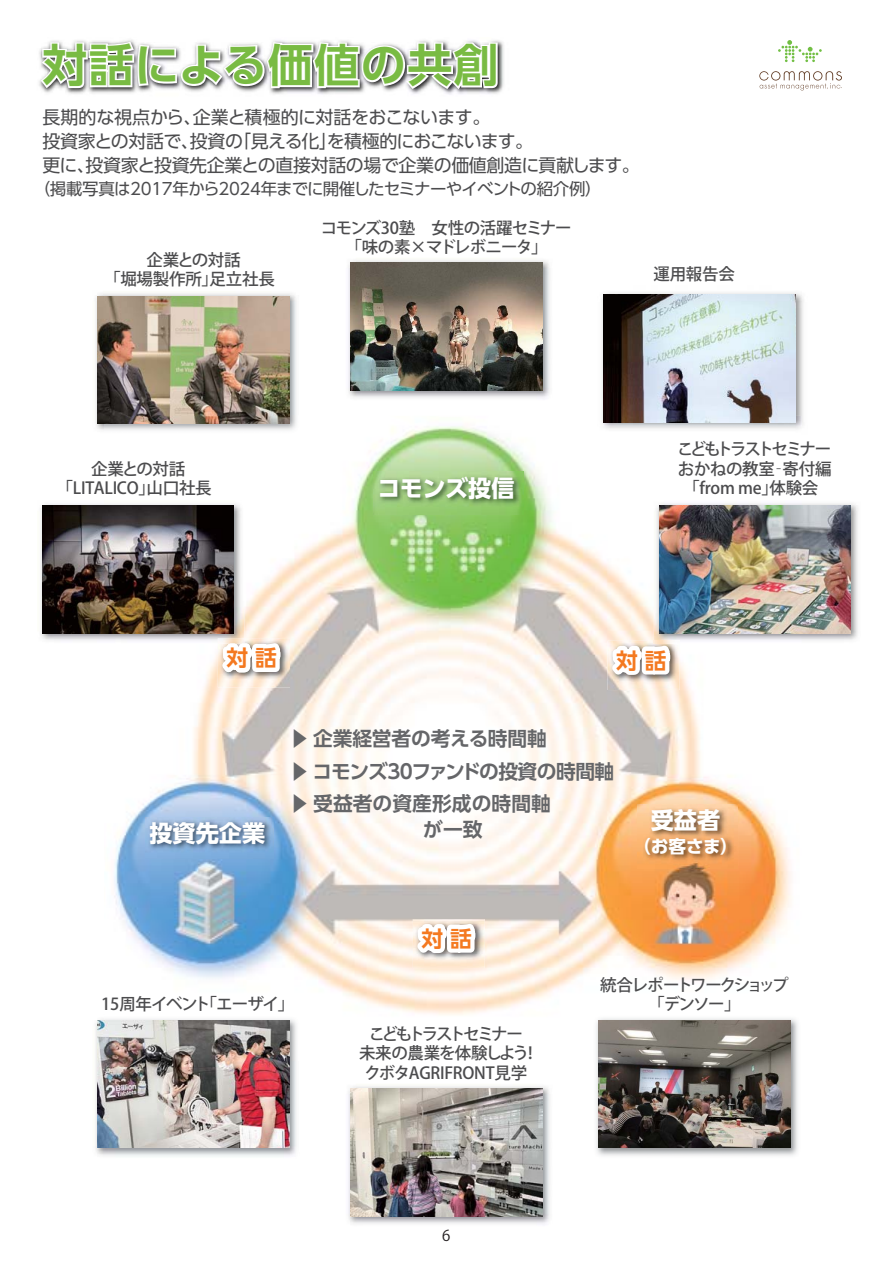
<style>
.page{position:relative;width:893px;height:1263px;background:#fff}
.page>*{position:absolute;margin:0;border:0;box-sizing:border-box;transform-origin:0 0}
.t1{font:45px "UD Shin Go Pro De Bold 90 pv RKSJ H";letter-spacing:.03em;color:#79bb43}
.t2{font:23.1px "UD Shin Go Pro Bold 90 pv RKSJ H";color:#fff}
.t3{font:21.75px "UD Shin Go Pro De Bold 90 pv RKSJ H";color:#f47920}
.t4{font:19.8px/32.7px "UD Shin Go Pro De Bold 90 pv RKSJ H";letter-spacing:-.01em;color:#656669}
.t5{font:18px/24px "UD Shin Go Pro Regular 90 pv RKSJ H";letter-spacing:-.02em;color:#4c4c4e}
.t6{font:17.7px "UD Shin Go Pro Bold 90 pv RKSJ H";color:#fff}
.t7{font:16.5px/19.5px "Koz Go Pro Medium 90 pv RKSJ H";letter-spacing:-.035em;color:#4c4c4e;text-align:center}
.t8{font:16.5px/19.5px "Koz Go Pro Medium 90 pv RKSJ H";letter-spacing:-.055em;color:#4c4c4e;text-align:center}
.t9{font:16.5px "UD Shin Go Pro Regular 90 pv RKSJ H";letter-spacing:-.035em;color:#4c4c4e}
.t10{font:16.5px/19.5px "Koz Go Pro Medium 90 pv RKSJ H";letter-spacing:-.015em;color:#4c4c4e;text-align:center}
.t11{font:16.5px/19.5px "Koz Go Pro Medium 90 pv RKSJ H";letter-spacing:-.115em;color:#4c4c4e;text-align:center}
.t12{font:15px "Koz Go Pro Regular 90 pv RKSJ H";color:#231f20}
.s1{font-family:"Koz Go Pr 6 N Regular 90 pv RKSJ H"}
</style>
<div class="page">
<img style="left:114px;top:426px;width:677px;height:589px">
<img style="left:218px;top:638px;width:72px;height:50px">
<img style="left:608px;top:641px;width:71px;height:49px">
<svg style="left:612px;top:645px;width:58px;height:30px"></svg>
<img style="left:374px;top:472px;width:149px;height:42px">
<img style="left:146px;top:817px;width:127px;height:42px">
<img style="left:637px;top:805px;width:100px;height:63px">
<img style="left:413px;top:919px;width:72px;height:49px">
<svg style="left:417px;top:923px;width:58px;height:30px"></svg>
<img style="left:39px;top:40px;width:465px;height:55px">
<svg style="left:41px;top:42px;width:457px;height:47px"></svg>
<img style="left:95px;top:1019px;width:202px;height:138px">
<img style="left:104px;top:1019px;width:193px;height:42px">
<img style="left:98px;top:1020px;width:191px;height:127px">
<img style="left:596px;top:1018px;width:202px;height:138px">
<img style="left:599px;top:1020px;width:191px;height:127px">
<img style="left:348px;top:1086px;width:202px;height:138px">
<img style="left:351px;top:1089px;width:191px;height:127px">
<img style="left:95px;top:293px;width:202px;height:137px">
<img style="left:104px;top:416px;width:196px;height:18px">
<img style="left:98px;top:296px;width:191px;height:128px">
<img style="left:348px;top:260px;width:202px;height:138px">
<img style="left:351px;top:263px;width:191px;height:127px">
<img style="left:601px;top:293px;width:203px;height:132px">
<img style="left:592px;top:416px;width:210px;height:21px">
<img style="left:604px;top:295px;width:191px;height:127px">
<img style="left:40px;top:500px;width:204px;height:144px">
<img style="left:218px;top:638px;width:26px;height:6px">
<svg style="left:222px;top:643px;width:59px;height:29px"></svg>
<img style="left:42px;top:506px;width:192px;height:127px">
<img style="left:654px;top:500px;width:204px;height:144px">
<img style="left:654px;top:641px;width:25px;height:3px">
<img style="left:659px;top:506px;width:191px;height:127px">
<svg style="left:759px;top:71px;width:83px;height:19px"></svg>
<svg style="left:778px;top:40px;width:44px;height:22px"></svg>
<h1 class="t1" style="left:43px;top:49px;width:458px">対話による価値の共創</h1>
<p class="t5" style="left:43px;top:108px;width:599px">長期的な視点から、企業と積極的に対話をおこないます。<br>投資家との対話で、投資の「見える化」を積極的におこないます。<br>更に、投資家と投資先企業との直接対話の場で企業の価値創造に貢献します。</p>
<p class="t9" style="left:34px;top:183px;width:570px">（掲載写真は2017年から2024年までに開催したセミナーやイベントの紹介例）</p>
<p class="t10" style="left:104px;top:252px;width:172px">企業との対話<br>「堀場製作所」足立社長</p>
<p class="t7" style="left:321px;top:220px;width:252px">コモンズ30塾　女性の活躍セミナー「味の素×マドレボニータ」</p>
<p class="t7" style="left:653px;top:266px;width:83px">運用報告会</p>
<p class="t10" style="left:57px;top:461px;width:157px">企業との対話「LITALICO」山口社長</p>
<p class="t2" style="left:377px;top:479px;width:139px">コモンズ投信</p>
<p class="t7" style="left:677px;top:441px;width:156px">こどもトラストセミナーおかねの教室‐寄付編「from me」体験会</p>
<p class="t3" style="left:227px;top:650px;width:52px">対 話</p>
<p class="t3" style="left:616px;top:652px;width:52px">対 話</p>
<p class="t2" style="left:149px;top:824px;width:117px">投資先企業</p>
<p class="t4" style="left:289px;top:725px;width:327px"><span class="s1">▶</span> 企業経営者の考える時間軸<br><span class="s1">▶</span> コモンズ30ファンドの投資の時間軸<span class="s1">▶</span> 受益者の資産形成の時間軸</p>
<p class="t4" style="left:423px;top:816px;width:61px">が一致</p>
<p class="t2" style="left:651px;top:812px;width:71px">受益者</p>
<p class="t6" style="left:633px;top:840px;width:106px">（お客さま）</p>
<p class="t8" style="left:101px;top:996px;width:194px">15周年イベント「エーザイ」</p>
<p class="t3" style="left:421px;top:930px;width:52px">対 話</p>
<p class="t8" style="left:359px;top:1026px;width:181px">こどもトラストセミナー<br>未来の農業を体験しよう！クボタAGRIFRONT見学</p>
<p class="t11" style="left:600px;top:977px;width:190px">統合レポートワークショップ「デンソー」</p>
<p class="t12" style="left:442px;top:1230px;width:10px">6</p>
</div>
